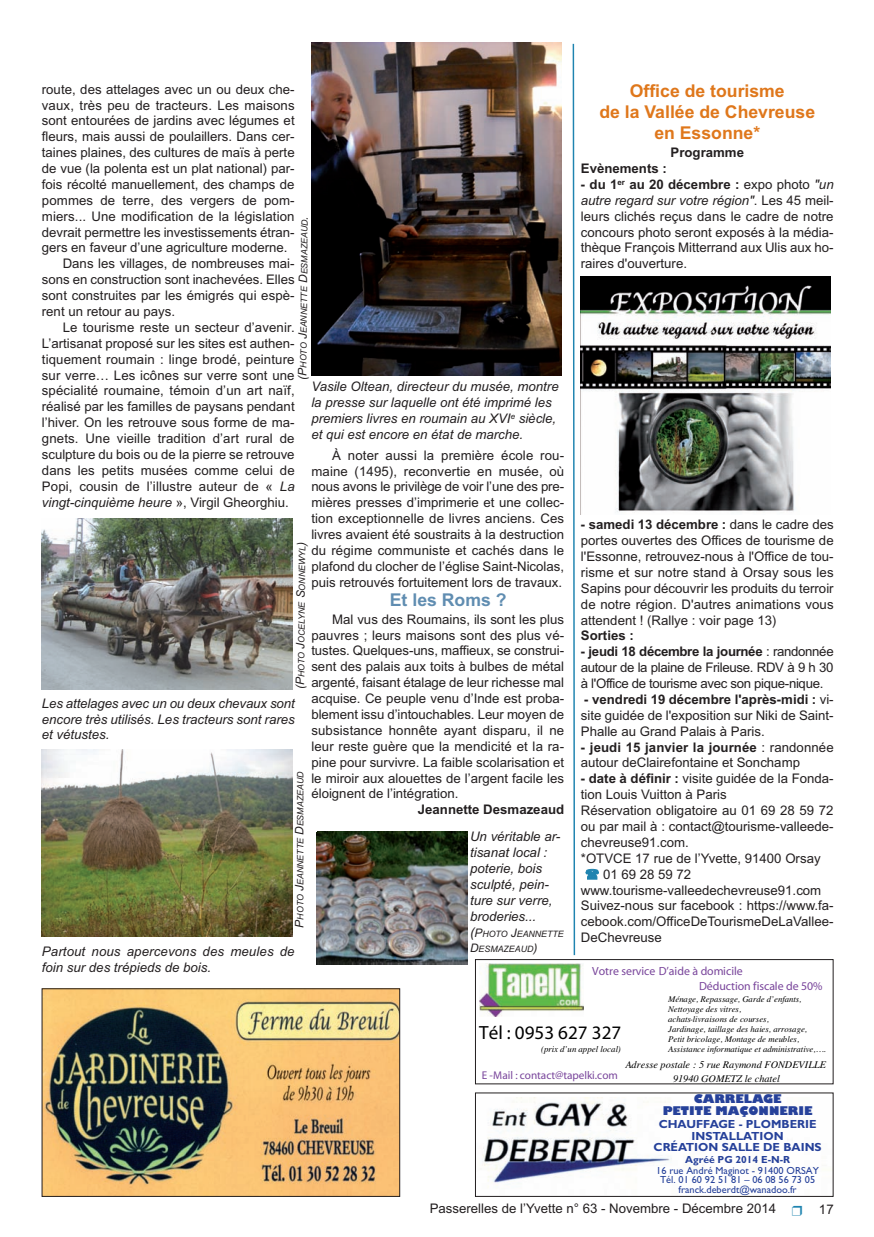
<style>
.page{position:relative;width:874px;height:1237px;background:#fff}
.page>*{position:absolute;margin:0;border:0;box-sizing:border-box;transform-origin:0 0}
.t1{font:19.05px "Times New Roman,Bold";color:#000}
.t2{font:700 17.7px/21.1px "Arial";color:#df771b;text-align:center}
.t3{font:700 17.7px "Arial";color:#608db1}
.t4{font:13.2px/15.9px "Arial";color:#231f20;text-align:justify}
.t5{font:italic 13.2px/15.9px "Arial";color:#231f20}
.t6{font:700 13.2px "Arial";color:#231f20}
.t7{font:11.85px "Times New Roman,Bold";letter-spacing:.005em;color:#79459b}
.t8{font:700 11.7px/11.7px "Gill Sans";color:#26419a;text-align:center}
.t9{font:800 11.7px/12.5px "Gill Sans";color:#26419a;text-align:center}
.t10{font:11.25px "Times New Roman,Bold";color:#79459b}
.t11{font:10.35px/9.6px "Gill Sans";color:#26419a;text-align:center}
.t12{font:700 10.35px "Gill Sans";color:#26419a}
.t13{font:10.2px/13.2px "Times Italic+T42";color:#000;text-align:center}
.t14{font:italic 8.85px/14.9px "Arial";color:#231f20}
.t15{font:8.85px "Times Italic+T42";color:#000}
.t16{font:8.7px/10.1px "Times Italic+T42";color:#000}
.s1{font-style:italic}
.s2{font-style:normal}
.s3{font-size:11.7px}
.s4{font-size:13.2px}
.s5{font-weight:700}
.s6{color:#1f84b0}
</style>
<div class="page">
<img style="left:44px;top:990px;width:354px;height:204px">
<div style="left:42px;top:988px;width:358px;height:208px;border:1px solid #231f20"></div>
<img style="left:482px;top:1097px;width:226px;height:90px">
<img style="left:479px;top:964px;width:104px;height:52px">
<div style="left:475px;top:959px;width:358px;height:125px;border:1px solid #231f20"></div>
<img style="left:42px;top:518px;width:250px;height:171px">
<img style="left:42px;top:749px;width:250px;height:187px">
<img style="left:311px;top:42px;width:250px;height:334px">
<img style="left:317px;top:831px;width:151px;height:133px">
<svg style="left:572px;top:43px;width:4px;height:913px"></svg>
<img style="left:581px;top:276px;width:249px;height:236px">
<p class="t4" style="left:42px;top:82px;width:254px">route, des attelages avec un ou deux che-</p>
<p class="t4" style="left:42px;top:98px;width:254px">vaux, très peu de tracteurs. Les maisons</p>
<p class="t4" style="left:42px;top:114px;width:254px">sont entourées de jardins avec légumes et</p>
<p class="t4" style="left:42px;top:130px;width:254px">fleurs, mais aussi de poulaillers. Dans cer-</p>
<p class="t4" style="left:42px;top:146px;width:254px">taines plaines, des cultures de maïs à perte</p>
<p class="t4" style="left:42px;top:162px;width:254px">de vue (la polenta est un plat national) par-</p>
<p class="t4" style="left:42px;top:178px;width:254px">fois récolté manuellement, des champs de</p>
<p class="t4" style="left:42px;top:193px;width:254px">pommes de terre, des vergers de pom-</p>
<p class="t4" style="left:42px;top:209px;width:254px">miers... Une modification de la législation</p>
<p class="t4" style="left:42px;top:225px;width:254px">devrait permettre les investissements étran-</p>
<p class="t4" style="left:42px;top:241px;width:247px">gers en faveur d’une agriculture moderne.</p>
<p class="t4" style="left:63px;top:257px;width:233px">Dans les villages, de nombreuses mai-</p>
<p class="t4" style="left:42px;top:273px;width:254px">sons en construction sont inachevées. Elles</p>
<p class="t4" style="left:42px;top:289px;width:254px">sont construites par les émigrés qui espè-</p>
<p class="t4" style="left:42px;top:305px;width:135px">rent un retour au pays.</p>
<p class="t4" style="left:63px;top:321px;width:233px">Le tourisme reste un secteur d’avenir.</p>
<p class="t4" style="left:42px;top:336px;width:254px">L’artisanat proposé sur les sites est authen-</p>
<p class="t4" style="left:42px;top:352px;width:254px">tiquement roumain : linge brodé, peinture</p>
<p class="t4" style="left:42px;top:368px;width:254px">sur verre… Les icônes sur verre sont une</p>
<p class="t4" style="left:42px;top:384px;width:254px">spécialité roumaine, témoin d’un art naïf,</p>
<p class="t4" style="left:42px;top:400px;width:254px">réalisé par les familles de paysans pendant</p>
<p class="t4" style="left:42px;top:416px;width:254px">l’hiver. On les retrouve sous forme de ma-</p>
<p class="t4" style="left:42px;top:432px;width:254px">gnets. Une vieille tradition d’art rural de</p>
<p class="t4" style="left:42px;top:448px;width:254px">sculpture du bois ou de la pierre se retrouve</p>
<p class="t4" style="left:42px;top:463px;width:254px">dans les petits musées comme celui de</p>
<p class="t4" style="left:42px;top:479px;width:254px">Popi, cousin de l’illustre auteur de « <span class="s1">La</span></p>
<p class="t5" style="left:42px;top:495px;width:248px">vingt-cinquième heure <span class="s2">», Virgil Gheorghiu.</span></p>
<p class="t14" style="left:297px;top:379px;width:165px;rotate:-90deg"><span class="s3">(P</span>HOTO <span class="s3">J</span>EANNETTE <span class="s3">D</span>ESMAZEAUD<span class="s3">.</span></p>
<p class="t5" style="left:311px;top:380px;width:249px">Vasile Oltean, directeur du musée, montre la presse sur laquelle ont été imprimé les premiers livres en roumain au XVI<sup>e</sup> siècle, et qui est encore en état de marche.</p>
<p class="t4" style="left:311px;top:448px;width:254px;text-indent:21px">À noter aussi la première école rou&shy;maine (1495), reconvertie en musée, où nous avons le privilège de voir l’une des pre&shy;mières presses d’imprimerie et une collec&shy;tion exceptionnelle de livres anciens. Ces livres avaient été soustraits à la destruction du régime communiste et cachés dans le plafond du clocher de l’église Saint-Nicolas, puis retrouvés fortuitement lors de travaux.</p>
<h2 class="t3" style="left:390px;top:593px;width:118px">Et les Roms ?</h2>
<p class="t4" style="left:311px;top:612px;width:254px;text-indent:21px">Mal vus des Roumains, ils sont les plus pauvres ; leurs maisons sont des plus vé&shy;tustes. Quelques-uns, maffieux, se construi&shy;sent des palais aux toits à bulbes de métal argenté, faisant étalage de leur richesse mal acquise. Ce peuple venu d’Inde est proba&shy;blement issu d’intouchables. Leur moyen de subsistance honnête ayant disparu, il ne leur reste guère que la mendicité et la ra&shy;pine pour survivre. La faible scolarisation et le miroir aux alouettes de l’argent facile les éloignent de l’intégration.</p>
<p class="t6" style="left:418px;top:805px;width:148px">Jeannette Desmazeaud</p>
<p class="t14" style="left:295px;top:689px;width:149px;rotate:-90deg"><span class="s3">(P</span>HOTO <span class="s3">J</span>OCELYNE <span class="s3">S</span>ONNEWYL<span class="s3">)</span></p>
<p class="t5" style="left:42px;top:696px;width:254px;text-align:justify">Les attelages avec un ou deux chevaux sont encore très utilisés. Les tracteurs sont rares et vétustes.</p>
<p class="t14" style="left:294px;top:927px;width:158px;rotate:-90deg"><span class="s3">P</span>HOTO <span class="s3">J</span>EANNETTE <span class="s3">D</span>ESMAZEAUD</p>
<p class="t5" style="left:470px;top:830px;width:92px">Un véritable ar&shy;tisanat local : poterie, bois sculpté, pein&shy;ture sur verre, broderies...</p>
<p class="t14" style="left:470px;top:927px;width:95px"><span class="s4">(</span><span class="s3">P</span>HOTO <span class="s3">J</span>EANNETTE<br><span class="s3">D</span>ESMAZEAUD<span class="s3">)</span></p>
<p class="t5" style="left:42px;top:945px;width:254px">Partout nous apercevons des meules de foin sur des trépieds de bois.</p>
<h2 class="t2" style="left:599px;top:82px;width:217px">Office de tourisme<br>de la Vallée de Chevreuse en Essonne*</h2>
<p class="t6" style="left:670px;top:148px;width:75px">Programme</p>
<p class="t6" style="left:581px;top:164px;width:88px">Evènements :</p>
<p class="t4" style="left:581px;top:178px;width:254px"><span class="s5">- du 1</span><sup>er</sup> <span class="s5">au 20 décembre :</span> expo photo <span class="s1">"un autre regard sur votre région"</span>. Les 45 meil&shy;leurs clichés reçus dans le cadre de notre concours photo seront exposés à la média&shy;thèque François Mitterrand aux Ulis aux ho&shy;raires d'ouverture.</p>
<p class="t4" style="left:581px;top:518px;width:254px"><span class="s5">- samedi 13 décembre :</span> dans le cadre des portes ouvertes des Offices de tourisme de l'Essonne, retrouvez-nous à l'Office de tou&shy;risme et sur notre stand à Orsay sous les Sapins pour découvrir les produits du terroir de notre région. D'autres animations vous attendent ! (Rallye : voir page 13)</p>
<p class="t6" style="left:581px;top:631px;width:54px">Sorties :</p>
<p class="t4" style="left:581px;top:645px;width:254px"><span class="s5">- jeudi 18 décembre la journée</span> : randonnée autour de la plaine de Frileuse. RDV à 9 h 30 à l'Office de tourisme avec son pique-nique.</p>
<p class="t4" style="left:581px;top:692px;width:254px"><span class="s5">- vendredi 19 décembre l'après-midi :</span> vi&shy;site guidée de l'exposition sur Niki de Saint-Phalle au Grand Palais à Paris.</p>
<p class="t4" style="left:581px;top:740px;width:254px"><span class="s5">- jeudi 15 janvier la journée</span> : randonnée autour deClairefontaine et Sonchamp</p>
<p class="t4" style="left:581px;top:772px;width:254px"><span class="s5">- date à définir :</span> visite guidée de la Fonda-</p>
<p class="t4" style="left:581px;top:788px;width:147px">tion Louis Vuitton à Paris</p>
<p class="t4" style="left:581px;top:804px;width:254px">Réservation obligatoire au 01 69 28 59 72</p>
<p class="t4" style="left:581px;top:819px;width:254px">ou par mail à : contact@tourisme-valleede-</p>
<p class="t4" style="left:581px;top:835px;width:110px">chevreuse91.com.</p>
<p class="t4" style="left:581px;top:851px;width:241px">*OTVCE 17 rue de l’Yvette, 91400 Orsay</p>
<p class="t4" style="left:603px;top:868px;width:90px">01 69 28 59 72</p>
<p class="t4" style="left:581px;top:883px;width:242px">www.tourisme-valleedechevreuse91.com</p>
<p class="t4" style="left:581px;top:899px;width:254px">Suivez-nous sur facebook : https://www.fa-</p>
<p class="t4" style="left:581px;top:915px;width:254px">cebook.com/OfficeDeTourismeDeLaVallee-</p>
<p class="t4" style="left:581px;top:931px;width:82px">DeChevreuse</p>
<p class="t7" style="left:592px;top:964px;width:152px">Votre service D’aide à domicile</p>
<p class="t7" style="left:699px;top:979px;width:125px">Déduction fiscale de 50%</p>
<h1 class="t1" style="left:479px;top:1021px;width:144px">Tél : 0953 627 327</h1>
<p class="t15" style="left:541px;top:1046px;width:81px">(prix d’un appel local)</p>
<p class="t16" style="left:668px;top:994px;width:159px">Ménage, Repassage, Garde d’enfants, Nettoyage des vitres,<br>achats-livraisons de courses,<br>Jardinage, taillage des haies, arrosage,<br>Petit bricolage, Montage de meubles, Assistance informatique et administrative,….</p>
<p class="t10" style="left:482px;top:1068px;width:138px">E -Mail : contact@tapelki.com</p>
<p class="t13" style="left:625px;top:1059px;width:202px">Adresse postale : 5 rue Raymond FONDEVILLE<br>91940 GOMETZ le chatel</p>
<p class="t9" style="left:663px;top:1093px;width:151px">CARRELAGE<br>PETITE MAÇONNERIE</p>
<p class="t8" style="left:654px;top:1119px;width:170px">CHAUFFAGE - PLOMBERIE<br>INSTALLATION<br>CRÉATION SALLE DE BAINS</p>
<p class="t12" style="left:685px;top:1156px;width:107px">Agréé PG 2014 E-N-R</p>
<p class="t11" style="left:656px;top:1166px;width:164px">16 rue André Maginot - 91400 ORSAY<br>Tél. 01 60 92 51 81 – 06 08 56 73 05 franck.deberdt@wanadoo.fr</p>
<p class="t4" style="left:430px;top:1202px;width:374px">Passerelles de l’Yvette n° 63 - Novembre - Décembre 2014 <span class="s6">❒</span></p>
<p class="t4" style="left:819px;top:1202px;width:16px">17</p>
</div>
